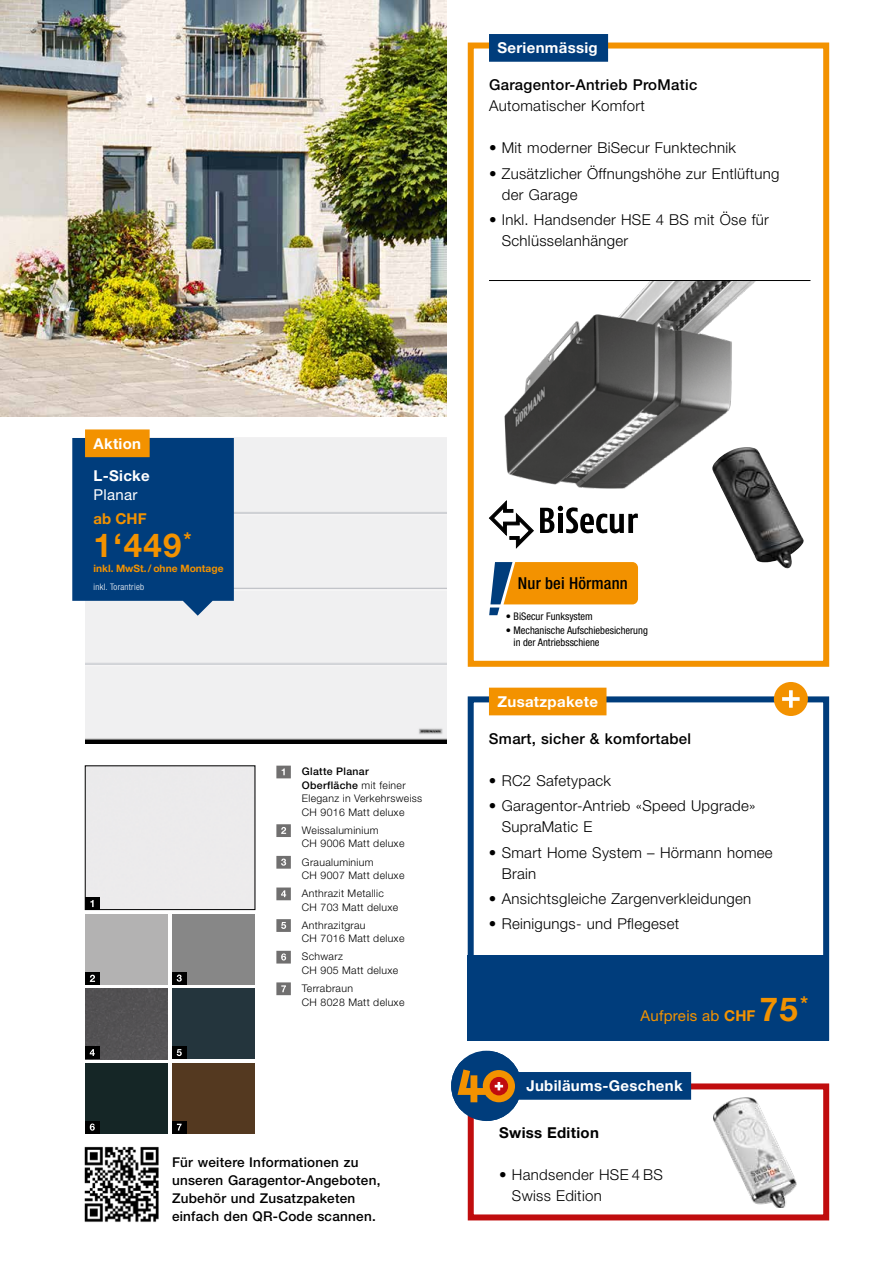
<style>
.page{position:relative;width:893px;height:1263px;background:#fff}
.page>*{position:absolute;margin:0;border:0;box-sizing:border-box;transform-origin:0 0}
.t1{font:700 33px "Hoermann Helvetica Neue";color:#f39200}
.t2{font:500 condensed 16.5px "Hoermann Helvetica Neue";letter-spacing:.01em;color:#000}
.t3{font:300 15px/21px "Hoermann Helvetica Neue";letter-spacing:.02em;color:#000}
.t4{font:700 15px/32px "Hoermann Helvetica Neue";letter-spacing:.02em;color:#fff}
.t5{font:500 15px "Hoermann Helvetica Neue";letter-spacing:.02em;color:#000}
.t6{font:15px "Hoermann Helvetica Neue Rm";letter-spacing:.02em;color:#f39200}
.t7{font:700 15px "Hoermann Helvetica Neue";letter-spacing:.02em;color:#000}
.t8{font:15px "Hoermann Helvetica Neue Rm";letter-spacing:.02em;color:#fff}
.t9{font:700 15px "Hoermann Helvetica Neue";color:#f39200}
.t10{font:500 13.5px/18px "Hoermann Helvetica Neue";letter-spacing:.02em;color:#000}
.t11{font:300 10.5px/13.5px "Hoermann Helvetica Neue";letter-spacing:.03em;color:#000}
.t12{font:condensed 10.5px/12px "Hoermann Helvetica Neue";color:#000}
.t13{font:700 10.2px "Hoermann Helvetica Neue";color:#f39200}
.t14{font:300 condensed 9px "Hoermann Helvetica Neue";letter-spacing:.03em;color:#fff}
.s1{font-weight:500}
.s2{font-family:"Hoermann Helvetica Neue";font-weight:700}
.s3{font-family:"Hoermann Helvetica Neue";font-weight:700;font-size:33px}
</style>
<div class="page">
<div style="left:85px;top:914px;width:83px;height:71px;background:#b3b2b2"></div>
<div style="left:85px;top:989px;width:83px;height:70px;background:#535254"></div>
<div style="left:85px;top:1063px;width:83px;height:70px;background:#152626"></div>
<div style="left:172px;top:914px;width:83px;height:71px;background:#878787"></div>
<div style="left:172px;top:989px;width:83px;height:70px;background:#24353d"></div>
<div style="left:85px;top:438px;width:361px;height:305px;background:#f0f0f1"></div>
<div style="left:87px;top:768px;width:166px;height:140px;background:#ecebec"></div>
<div style="left:172px;top:1063px;width:83px;height:70px;background:#543920"></div>
<img style="left:0;top:0;width:446px;height:417px">
<div style="left:85px;top:897px;width:14px;height:13px;background:#000"></div>
<svg style="left:90px;top:900px;width:4px;height:7px"></svg>
<div style="left:172px;top:972px;width:14px;height:13px;background:#000"></div>
<svg style="left:177px;top:974px;width:5px;height:8px"></svg>
<div style="left:85px;top:1046px;width:14px;height:13px;background:#000"></div>
<svg style="left:90px;top:1049px;width:5px;height:7px"></svg>
<div style="left:172px;top:1046px;width:14px;height:13px;background:#000"></div>
<svg style="left:177px;top:1049px;width:5px;height:7px"></svg>
<div style="left:85px;top:1121px;width:14px;height:12px;background:#000"></div>
<svg style="left:90px;top:1123px;width:5px;height:8px"></svg>
<div style="left:172px;top:1121px;width:14px;height:12px;background:#000"></div>
<svg style="left:177px;top:1124px;width:5px;height:6px"></svg>
<div style="left:85px;top:972px;width:14px;height:13px;background:#000"></div>
<svg style="left:90px;top:975px;width:5px;height:7px"></svg>
<img style="left:84px;top:1146px;width:75px;height:76px">
<svg style="left:276px;top:766px;width:15px;height:12px"></svg>
<svg style="left:276px;top:824px;width:15px;height:13px"></svg>
<svg style="left:276px;top:856px;width:15px;height:13px"></svg>
<svg style="left:276px;top:887px;width:15px;height:13px"></svg>
<svg style="left:276px;top:919px;width:15px;height:13px"></svg>
<svg style="left:276px;top:951px;width:15px;height:12px"></svg>
<svg style="left:276px;top:982px;width:15px;height:13px"></svg>
<img style="left:504px;top:281px;width:252px;height:225px">
<svg style="left:489px;top:500px;width:45px;height:49px"></svg>
<svg style="left:540px;top:506px;width:98px;height:27px"></svg>
<div style="left:468px;top:43px;width:361px;height:624px;border:6px solid #f39200"></div>
<div style="left:489px;top:34px;width:119px;height:28px;background:#003d7c"></div>
<img style="left:712px;top:447px;width:92px;height:122px">
<hr style="left:489px;top:280px;width:321px;height:1px;background:#000">
<svg style="left:489px;top:562px;width:149px;height:53px"></svg>
<img style="left:713px;top:1098px;width:83px;height:110px">
<div style="left:468px;top:1083px;width:361px;height:137px;border:6px solid #c00d0e"></div>
<div style="left:468px;top:696px;width:361px;height:344px;border:6px solid #003d7c"></div>
<div style="left:489px;top:688px;width:117px;height:27px;background:#f39200"></div>
<div style="left:774px;top:682px;width:34px;height:34px;background:#f39200;border-radius:50%"></div>
<svg style="left:782px;top:690px;width:18px;height:18px"></svg>
<div style="left:468px;top:955px;width:361px;height:85px;background:#003d7c"></div>
<svg style="left:451px;top:1051px;width:240px;height:70px"></svg>
<svg style="left:72px;top:429px;width:162px;height:187px;background:#285581"></svg>
<p class="t4" style="left:497px;top:31px;width:102px">Serienmässig</p>
<p class="t5" style="left:489px;top:75px;width:210px">Garagentor-Antrieb ProMatic</p>
<p class="t3" style="left:489px;top:95px;width:157px">Automatischer Komfort</p>
<p class="t3" style="left:489px;top:137px;width:248px">• Mit moderner BiSecur Funktechnik</p>
<p class="t3" style="left:502px;top:162px;width:279px;text-indent:-13px">• Zusätzlicher Öffnungshöhe zur Entlüftung der Garage</p>
<p class="t3" style="left:502px;top:208px;width:269px;text-indent:-13px">• Inkl. Handsender HSE 4 BS mit Öse für<br>Schlüsselanhänger</p>
<p class="t4" style="left:94px;top:426px;width:58px">Aktion<br>L-Sicke</p>
<p class="t8" style="left:94px;top:484px;width:45px">Planar</p>
<p class="t9" style="left:94px;top:508px;width:55px">ab CHF</p>
<h1 class="t1" style="left:94px;top:522px;width:99px">1‘449<sup>*</sup></h1>
<p class="t13" style="left:94px;top:561px;width:131px">inkl. MwSt./ ohne Montage</p>
<p class="t14" style="left:94px;top:581px;width:52px">inkl. Torantrieb</p>
<p class="t11" style="left:302px;top:764px;width:122px"><span class="s1">Glatte Planar<br>Oberfläche</span> mit feiner<br>Eleganz in Verkehrsweiss<br>CH 9016 Matt deluxe</p>
<p class="t11" style="left:302px;top:823px;width:104px">Weissaluminium<br>CH 9006 Matt deluxe</p>
<p class="t11" style="left:302px;top:854px;width:104px">Graualuminium<br>CH 9007 Matt deluxe</p>
<p class="t11" style="left:302px;top:886px;width:98px">Anthrazit Metallic<br>CH 703 Matt deluxe</p>
<p class="t11" style="left:302px;top:917px;width:104px">Anthrazitgrau<br>CH 7016 Matt deluxe</p>
<p class="t11" style="left:302px;top:949px;width:98px">Schwarz<br>CH 905 Matt deluxe</p>
<p class="t11" style="left:302px;top:981px;width:104px">Terrabraun<br>CH 8028 Matt deluxe</p>
<p class="t10" style="left:172px;top:1152px;width:210px">Für weitere Informationen zu unseren Garagentor-Angeboten,<br>Zubehör und Zusatzpaketen einfach den QR-Code scannen.</p>
<p class="t2" style="left:518px;top:572px;width:111px">Nur bei Hörmann</p>
<p class="t12" style="left:506px;top:609px;width:89px">• BiSecur Funksystem</p>
<p class="t12" style="left:514px;top:623px;width:136px;text-indent:-8px">• Mechanische Aufschiebesicherung in der Antriebsschiene</p>
<p class="t4" style="left:497px;top:684px;width:102px">Zusatzpakete</p>
<p class="t5" style="left:489px;top:728px;width:204px">Smart, sicher &amp; komfortabel</p>
<p class="t3" style="left:489px;top:769px;width:124px">• RC2 Safetypack</p>
<p class="t3" style="left:502px;top:794px;width:255px;text-indent:-13px">• Garagentor-Antrieb «Speed Upgrade»<br>SupraMatic E</p>
<p class="t3" style="left:502px;top:841px;width:272px;text-indent:-13px">• Smart Home System – Hörmann homee<br>Brain</p>
<p class="t3" style="left:489px;top:887px;width:264px">• Ansichtsgleiche Zargenverkleidungen</p>
<p class="t3" style="left:489px;top:912px;width:192px">• Reinigungs- und Pflegeset</p>
<p class="t6" style="left:640px;top:1005px;width:169px">Aufpreis ab <span class="s2">CHF</span> <span class="s3">75</span><sup>*</sup></p>
<p class="t4" style="left:526px;top:1069px;width:158px">Jubiläums-Geschenk</p>
<p class="t7" style="left:499px;top:1121px;width:101px">Swiss Edition</p>
<p class="t3" style="left:512px;top:1163px;width:152px;text-indent:-13px">• Handsender HSE 4 BS<br>Swiss Edition</p>
</div>
